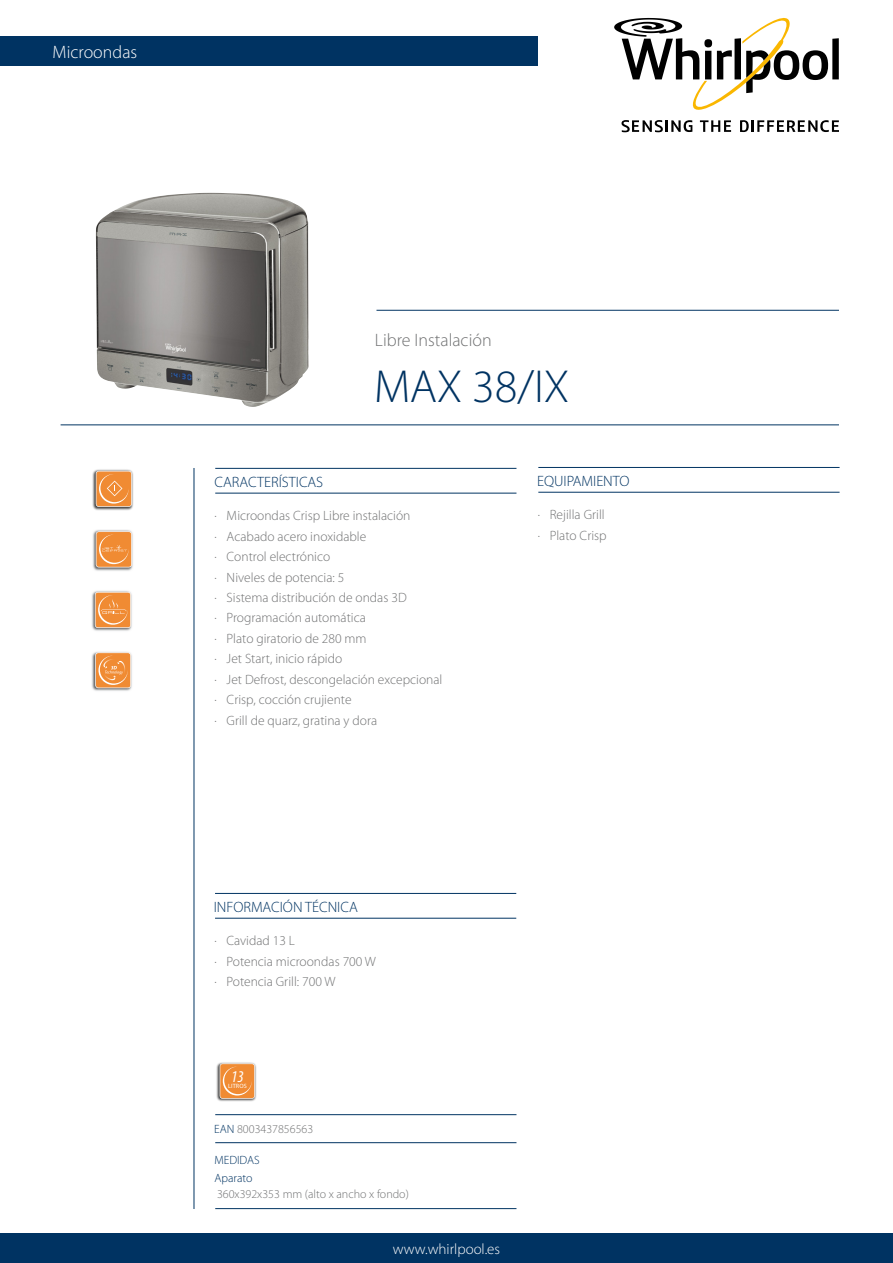
<style>
.page{position:relative;width:893px;height:1263px;background:#fff}
.page>*{position:absolute;margin:0;border:0;box-sizing:border-box;transform-origin:0 0}
.Nom_producte__fichas{font:300 46.5px "Myriad Pro";letter-spacing:-.005em;color:#003362}
.Nom_gama{font:300 18px "Myriad Pro";color:#707172}
.Nom_gama-2{font:300 18px "Myriad Pro";color:#fff}
.t1{font:italic condensed 16.5px "Myriad Pro";color:#fff}
.t2{font:300 15px "Myriad Pro";color:#003362}
.Titular_Gran{font:300 15px "Myriad Pro";color:#fff}
.Texto_Fichas__Cocció{font:300 13.5px "Myriad Pro";color:#707172}
.Texto_Fichas__Cocció-2{font:300 12px "Myriad Pro";color:#707172}
.Texto_Fichas{font:300 12px "Myriad Pro";color:#707172}
.Texto_Fichas-2{font:300 12px "Myriad Pro";color:#003362}
.t3{font:6.15px "Myriad Pro";letter-spacing:.025em;color:#fff}
.s1{color:#003362}
</style>
<div class="page">
<hr style="left:215px;top:1142px;width:301px;height:1px;background:#003362">
<hr style="left:215px;top:1208px;width:301px;height:1px;background:#003362">
<hr style="left:215px;top:1114px;width:301px;height:1px;background:#003362">
<hr style="left:194px;top:468px;width:1px;height:741px;background:#003362">
<div style="left:0;top:36px;width:538px;height:30px;background:#003362"></div>
<svg style="left:614px;top:17px;width:225px;height:115px"></svg>
<div style="left:0;top:1233px;width:893px;height:30px;background:#003362"></div>
<hr style="left:215px;top:493px;width:301px;height:1px;background:#003362">
<hr style="left:376px;top:310px;width:463px;height:1px;background:#003362">
<hr style="left:538px;top:492px;width:302px;height:1px;background:#003362">
<hr style="left:215px;top:918px;width:301px;height:1px;background:#003362">
<hr style="left:215px;top:468px;width:301px;height:1px;background:#003362">
<hr style="left:538px;top:467px;width:302px;height:1px;background:#003362">
<hr style="left:215px;top:893px;width:301px;height:1px;background:#003362">
<hr style="left:61px;top:424px;width:778px;height:1px;background:#003362">
<img style="left:92px;top:591px;width:40px;height:40px">
<svg style="left:95px;top:592px;width:36px;height:36px"></svg>
<img style="left:93px;top:530px;width:40px;height:41px">
<svg style="left:96px;top:531px;width:36px;height:36px"></svg>
<img style="left:92px;top:469px;width:42px;height:42px">
<svg style="left:96px;top:471px;width:36px;height:36px"></svg>
<img style="left:216px;top:1062px;width:41px;height:40px">
<svg style="left:220px;top:1063px;width:35px;height:36px"></svg>
<img style="left:92px;top:652px;width:40px;height:39px">
<svg style="left:95px;top:652px;width:36px;height:36px"></svg>
<img style="left:96px;top:193px;width:213px;height:214px">
<p class="Nom_gama-2" style="left:53px;top:41px;width:86px">Microondas</p>
<p class="Nom_gama" style="left:375px;top:329px;width:118px">Libre Instalación</p>
<p class="Nom_producte__fichas" style="left:374px;top:358px;width:196px">MAX 38/IX</p>
<p class="t2" style="left:215px;top:472px;width:110px">CARACTERÍSTICAS</p>
<p class="t2" style="left:537px;top:472px;width:94px">EQUIPAMIENTO</p>
<p class="Texto_Fichas__Cocció" style="left:215px;top:508px;width:197px">· Microondas Crisp Libre instalación</p>
<p class="Texto_Fichas__Cocció" style="left:215px;top:528px;width:153px">· Acabado acero inoxidable</p>
<p class="Texto_Fichas__Cocció" style="left:215px;top:548px;width:117px">· Control electrónico</p>
<p class="Texto_Fichas__Cocció" style="left:215px;top:569px;width:131px">· Niveles de potencia: 5</p>
<p class="Texto_Fichas__Cocció" style="left:215px;top:589px;width:194px">· Sistema distribución de ondas 3D</p>
<p class="Texto_Fichas__Cocció" style="left:215px;top:610px;width:153px">· Programación automática</p>
<p class="Texto_Fichas__Cocció" style="left:215px;top:630px;width:154px">· Plato giratorio de 280 mm</p>
<p class="Texto_Fichas__Cocció" style="left:215px;top:651px;width:129px">· Jet Start, inicio rápido</p>
<p class="Texto_Fichas__Cocció" style="left:215px;top:671px;width:229px">· Jet Defrost, descongelación excepcional</p>
<p class="Texto_Fichas__Cocció" style="left:215px;top:692px;width:138px">· Crisp, cocción crujiente</p>
<p class="Texto_Fichas__Cocció" style="left:215px;top:712px;width:164px">· Grill de quarz, gratina y dora</p>
<p class="Texto_Fichas__Cocció" style="left:538px;top:507px;width:68px">· Rejilla Grill</p>
<p class="Texto_Fichas__Cocció" style="left:538px;top:527px;width:70px">· Plato Crisp</p>
<p class="t2" style="left:214px;top:897px;width:145px">INFORMACIÓN TÉCNICA</p>
<p class="Texto_Fichas__Cocció" style="left:214px;top:933px;width:82px">· Cavidad 13 L</p>
<p class="Texto_Fichas__Cocció" style="left:214px;top:953px;width:163px">· Potencia microondas 700 W</p>
<p class="Texto_Fichas__Cocció" style="left:214px;top:974px;width:123px">· Potencia Grill: 700 W</p>
<p class="t1" style="left:231px;top:1066px;width:14px">13</p>
<p class="t3" style="left:228px;top:1082px;width:20px">LITROS</p>
<p class="Texto_Fichas" style="left:214px;top:1122px;width:101px"><span class="s1">EAN</span> 8003437856563</p>
<p class="Texto_Fichas-2" style="left:214px;top:1152px;width:47px">MEDIDAS</p>
<p class="Texto_Fichas-2" style="left:214px;top:1171px;width:40px">Aparato</p>
<p class="Texto_Fichas__Cocció-2" style="left:217px;top:1187px;width:193px">360x392x353 mm (alto x ancho x fondo)</p>
<p class="Titular_Gran" style="left:393px;top:1240px;width:109px">www.whirlpool.es</p>
</div>
